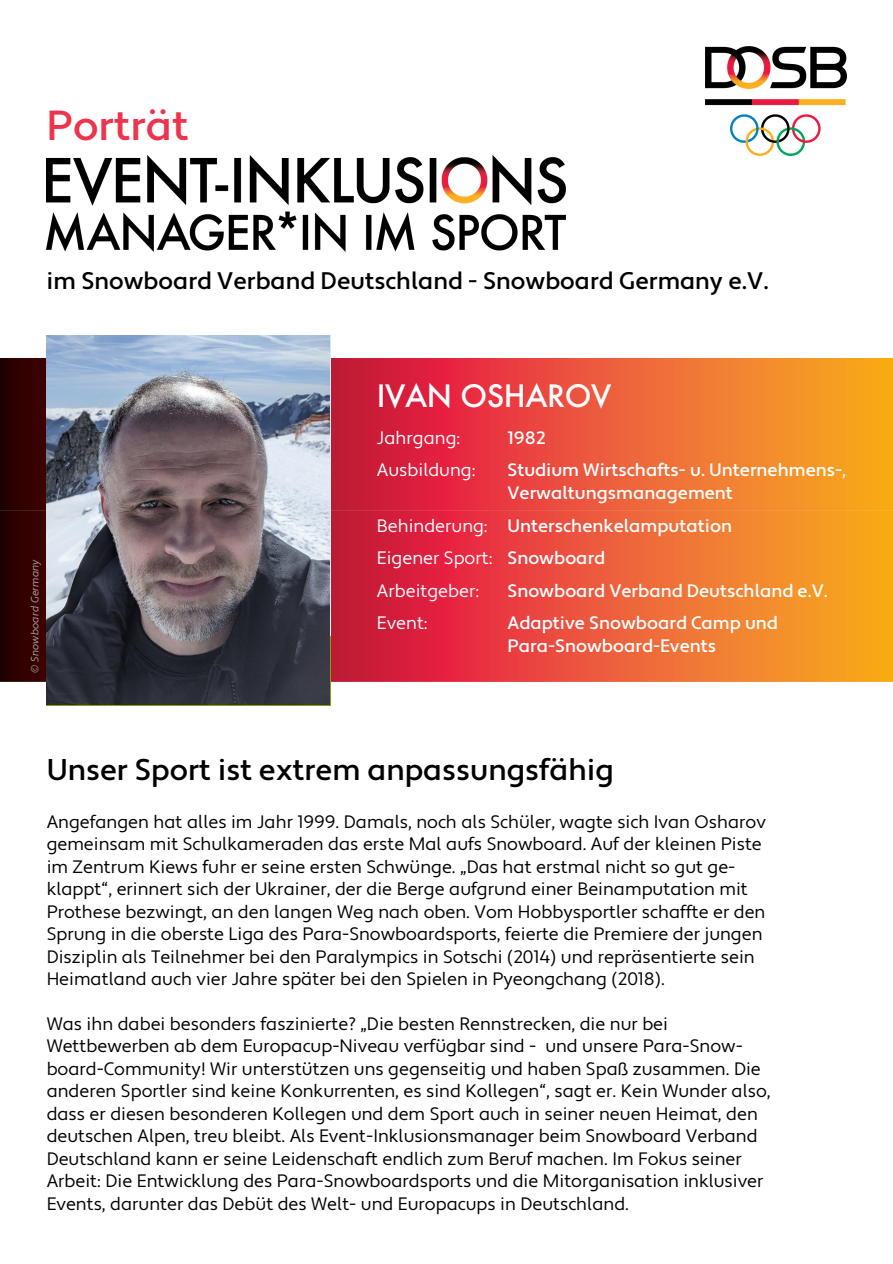
<style>
.page{position:relative;width:893px;height:1264px;background:#fff}
.page>*{position:absolute;margin:0;border:0;box-sizing:border-box;transform-origin:0 0}
.t1{font:500 42px "Apertura";color:#ee334e}
.t2{font:500 30px "Apertura";color:#000}
.t3{font:500 30px "Futura ND";letter-spacing:-.015em;color:#fff}
.t4{font:500 24px "Apertura";color:#000}
.t5{font:18px/22.5px "Apertura";color:#000}
.t6{font:500 18px/23.1px "Apertura";color:#fff}
.t7{font:18px "Apertura";color:#fff}
.t8{font:10.5px "Apertura Obliq";color:#a6a6a6}
.s1{font-weight:400}
.s2{font-weight:500}
</style>
<div class="page">
<img style="left:705px;top:47px;width:141px;height:109px">
<img style="left:47px;top:156px;width:518px;height:95px">
<img style="left:0;top:510px;width:892px;height:20px">
<img style="left:0;top:530px;width:892px;height:152px">
<img style="left:0;top:358px;width:892px;height:152px">
<img style="left:47px;top:335px;width:283px;height:369px">
<p class="t1" style="left:47px;top:108px;width:144px">Porträt</p>
<h1 class="t4" style="left:47px;top:271px;width:723px">im Snowboard Verband Deutschland - Snowboard Germany e.V.</h1>
<p class="t8" style="left:31px;top:673px;width:115px;rotate:-90deg">© Snowboard Germany</p>
<h2 class="t3" style="left:377px;top:382px;width:236px">IVAN OSHAROV</h2>
<p class="t7" style="left:377px;top:430px;width:85px">Jahrgang:</p>
<p class="t6" style="left:507px;top:427px;width:40px">1982</p>
<p class="t7" style="left:377px;top:462px;width:100px">Ausbildung:</p>
<p class="t6" style="left:507px;top:460px;width:340px">Studium Wirtschafts- u. Unternehmens-,<br>Verwaltungsmanagement</p>
<p class="t6" style="left:377px;top:515px;width:356px"><span class="s1">Behinderung:</span> Unterschenkelamputation</p>
<p class="t7" style="left:377px;top:551px;width:230px">Eigener Sport: <span class="s2">Snowboard</span></p>
<p class="t7" style="left:377px;top:583px;width:104px">Arbeitgeber:</p>
<p class="t6" style="left:507px;top:580px;width:322px">Snowboard Verband Deutschland e.V.</p>
<p class="t7" style="left:377px;top:615px;width:52px">Event:</p>
<p class="t6" style="left:507px;top:613px;width:272px">Adaptive Snowboard Camp und<br>Para-Snowboard-Events</p>
<h2 class="t2" style="left:47px;top:757px;width:569px">Unser Sport ist extrem anpassungsfähig</h2>
<p class="t5" style="left:47px;top:811px;width:720px">Angefangen hat alles im Jahr 1999. Damals, noch als Schüler, wagte sich Ivan Osharov gemeinsam mit Schulkameraden das erste Mal aufs Snowboard. Auf der kleinen Piste im Zentrum Kiews fuhr er seine ersten Schwünge. „Das hat erstmal nicht so gut ge&shy;klappt“, erinnert sich der Ukrainer, der die Berge aufgrund einer Beinamputation mit Prothese bezwingt, an den langen Weg nach oben. Vom Hobbysportler schaffte er den Sprung in die oberste Liga des Para-Snowboardsports, feierte die Premiere der jungen Disziplin als Teilnehmer bei den Paralympics in Sotschi (2014) und repräsentierte sein Heimatland auch vier Jahre später bei den Spielen in Pyeongchang (2018).</p>
<p class="t5" style="left:47px;top:1014px;width:725px">Was ihn dabei besonders faszinierte? „Die besten Rennstrecken, die nur bei Wettbewerben ab dem Europacup-Niveau verfügbar sind - und unsere Para-Snow&shy;board-Community! Wir unterstützen uns gegenseitig und haben Spaß zusammen. Die anderen Sportler sind keine Konkurrenten, es sind Kollegen“, sagt er. Kein Wunder also, dass er diesen besonderen Kollegen und dem Sport auch in seiner neuen Heimat, den deutschen Alpen, treu bleibt. Als Event-Inklusionsmanager beim Snowboard Verband Deutschland kann er seine Leidenschaft endlich zum Beruf machen. Im Fokus seiner Arbeit: Die Entwicklung des Para-Snowboardsports und die Mitorganisation inklusiver Events, darunter das Debüt des Welt- und Europacups in Deutschland.</p>
</div>
